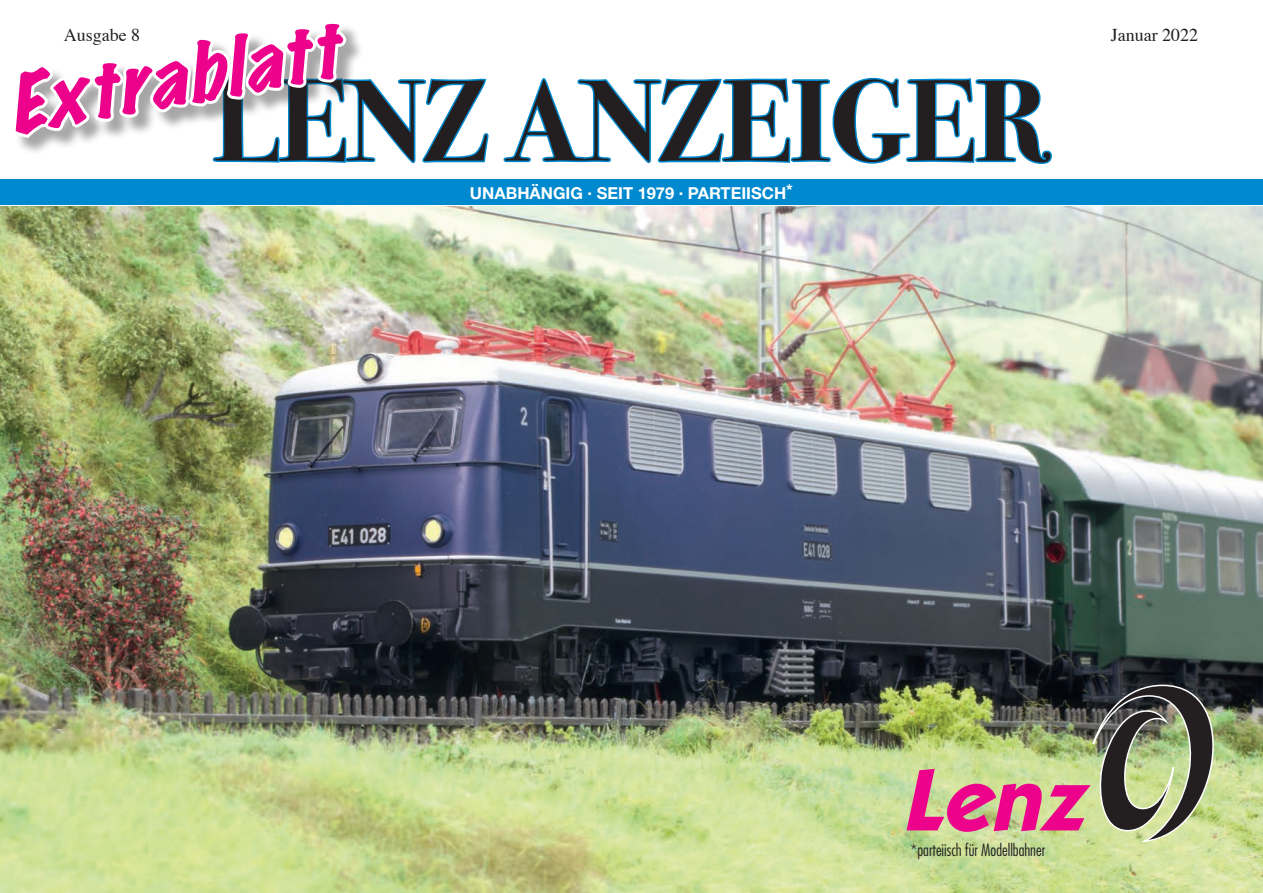
<style>
.page{position:relative;width:1263px;height:893px;background:#fff}
.page>*{position:absolute;margin:0;border:0;box-sizing:border-box;transform-origin:0 0}
.t1{font:700 115.5px "Bodoni Svty Two ITCTT";color:#231f20}
.t2{font:italic expanded 72px "Marker Felt";color:#ed028c}
.t3{font:18px "Times";color:#231f20}
.t4{font:700 16.5px "Helvetica Neue CE";color:#fff}
.t5{font:300 condensed 16.5px "Futura";color:#231f20}
</style>
<div class="page">
<img style="left:0;top:207px;width:1263px;height:686px">
<div style="left:0;top:179px;width:1263px;height:26px;background:#0089cf"></div>
<img style="left:906px;top:684px;width:313px;height:159px">
<svg style="left:503px;top:77px;width:549px;height:87px"></svg>
<svg style="left:10px;top:27px;width:480px;height:242px"></svg>
<h2 class="t2" style="left:-1px;top:50px;width:335px;rotate:-10deg">Extrablatt</h2>
<p class="t3" style="left:64px;top:18px;width:78px">Ausgabe 8</p>
<p class="t3" style="left:1111px;top:18px;width:89px">Januar 2022</p>
<h1 class="t1" style="left:214px;top:26px;width:837px">LENZ ANZEIGER</h1>
<p class="t4" style="left:470px;top:183px;width:324px">UNABHÄNGIG . SEIT 1979 . PARTEIISCH*</p>
<p class="t5" style="left:911px;top:840px;width:136px">*parteiisch für Modellbahner</p>
</div>
